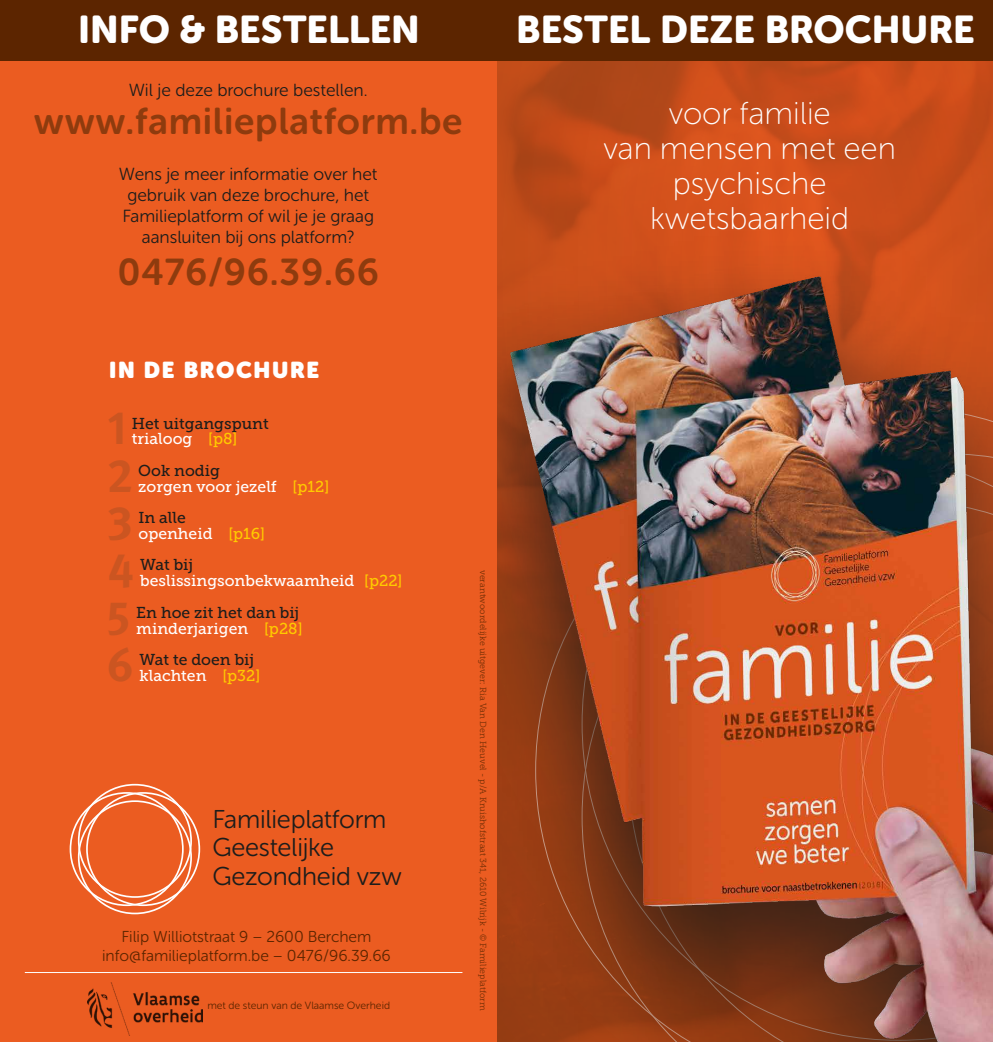
<style>
.page{position:relative;width:993px;height:1042px;background:#fff}
.page>*{position:absolute;margin:0;border:0;box-sizing:border-box;transform-origin:0 0}
.t1{font:700 46.9px "Meta Pro";color:#cb5521}
.t2{font:38.5px "Museo Sans Rounded 900";color:#fff}
.t3{font:37.1px "Museo Sans Rounded 700";letter-spacing:.02em;color:#8e3b0e}
.t4{font:31.5px/35px "Museo Sans Rounded 100";color:#fff;text-align:center}
.t5{font:25.72px/28.3px "Museo Sans Rounded 300";letter-spacing:-.01em;color:#1d1d1b}
.t6{font:22.75px "Museo Sans Rounded";letter-spacing:.075em;color:#fff}
.t7{font:17.5px/21px "Museo Sans Rounded 300";color:#1d1d1b;text-align:center}
.t8{font:15.75px/15.8px "Museo Slab 500";color:#1d1d1b}
.t9{font:15.75px/15.8px "Museo Slab 500";color:#fff}
.t10{font:15.75px/19.2px "Museo Sans Rounded 300";color:#5c2500;text-align:center}
.t11{font:10.5px "Museo Sans Rounded 300";color:#5c2500}
.t12{font:8.75px "Museo Slab 300";color:#712e05}
.s1{color:#fff}
.s2{color:#ffca00}
.s3{color:#1d1d1b}
</style>
<div class="page">
<img style="left:496px;top:61px;width:496px;height:164px">
<div style="left:408px;top:225px;width:584px;height:817px;background:#1d1d1b;opacity:.75"></div>
<div style="left:0;top:0;width:496px;height:1042px;background:#eb5c21"></div>
<div style="left:0;top:0;width:511px;height:61px;background:#5c2500"></div>
<div style="left:474px;top:0;width:518px;height:61px;background:#5c2500"></div>
<img style="left:88px;top:982px;width:115px;height:54px">
<div style="left:78px;top:784px;width:114px;height:114px;border:2px solid #fff;border-radius:50%"></div>
<div style="left:70px;top:792px;width:114px;height:114px;border:2px solid #fff;border-radius:50%"></div>
<hr style="left:25px;top:972px;width:437px;height:1px;background:#fff">
<h2 class="t2" style="left:78px;top:7px;width:343px">INFO &amp; BESTELLEN</h2>
<p class="t7" style="left:129px;top:80px;width:240px">Wil je deze brochure bestellen.</p>
<h3 class="t3" style="left:34px;top:100px;width:430px">www.familieplatform.be</h3>
<p class="t7" style="left:119px;top:163px;width:260px">Wens je meer informatie over het gebruik van deze brochure, het<br>Familieplatform of wil je je graag aansluiten bij ons platform?</p>
<h3 class="t3" style="left:117px;top:252px;width:263px">0476/96.39.66</h3>
<h3 class="t6" style="left:109px;top:357px;width:212px">IN DE BROCHURE</h3>
<h1 class="t1" style="left:108px;top:398px;width:21px">1</h1>
<p class="t8" style="left:132px;top:415px;width:138px">Het uitgangspunt <span class="s1">trialoog</span> <span class="s2">[p8]</span></p>
<h1 class="t1" style="left:107px;top:446px;width:28px">2</h1>
<p class="t9" style="left:138px;top:463px;width:192px"><span class="s3">Ook nodig<br></span>zorgen voor jezelf <span class="s2">[p12]</span></p>
<h1 class="t1" style="left:107px;top:493px;width:27px">3</h1>
<p class="t9" style="left:138px;top:510px;width:128px"><span class="s3">In alle<br></span>openheid <span class="s2">[p16]</span></p>
<h1 class="t1" style="left:108px;top:540px;width:28px">4</h1>
<p class="t9" style="left:140px;top:557px;width:264px"><span class="s3">Wat bij </span>beslissingsonbekwaamheid <span class="s2">[p22]</span></p>
<h1 class="t1" style="left:107px;top:587px;width:25px">5</h1>
<p class="t8" style="left:136px;top:604px;width:168px">En hoe zit het dan bij <span class="s1">minderjarigen</span> <span class="s2">[p28]</span></p>
<h1 class="t1" style="left:107px;top:635px;width:28px">6</h1>
<p class="t8" style="left:139px;top:652px;width:122px">Wat te doen bij <span class="s1">klachten</span> <span class="s2">[p32]</span></p>
<h3 class="t5" style="left:212px;top:805px;width:190px">Familieplatform<br>Geestelijke<br>Gezondheid vzw</h3>
<p class="t10" style="left:102px;top:926px;width:290px">Filip Williotstraat 9 – 2600 Berchem info@familieplatform.be – 0476/96.39.66</p>
<p class="t11" style="left:207px;top:1000px;width:184px">met de steun van de Vlaamse Overheid</p>
<p class="t12" style="left:487px;top:570px;width:442px;rotate:90deg">verantwoordelijke uitgever: Ria Van Den Heuvel - p/A Kruishofstraat 341, 2610 Wilrijk - © Familieplatform</p>
<h2 class="t2" style="left:516px;top:7px;width:459px">BESTEL DEZE BROCHURE</h2>
<h3 class="t4" style="left:603px;top:96px;width:294px">voor familie<br>van mensen met een psychische kwetsbaarheid</h3>
</div>
